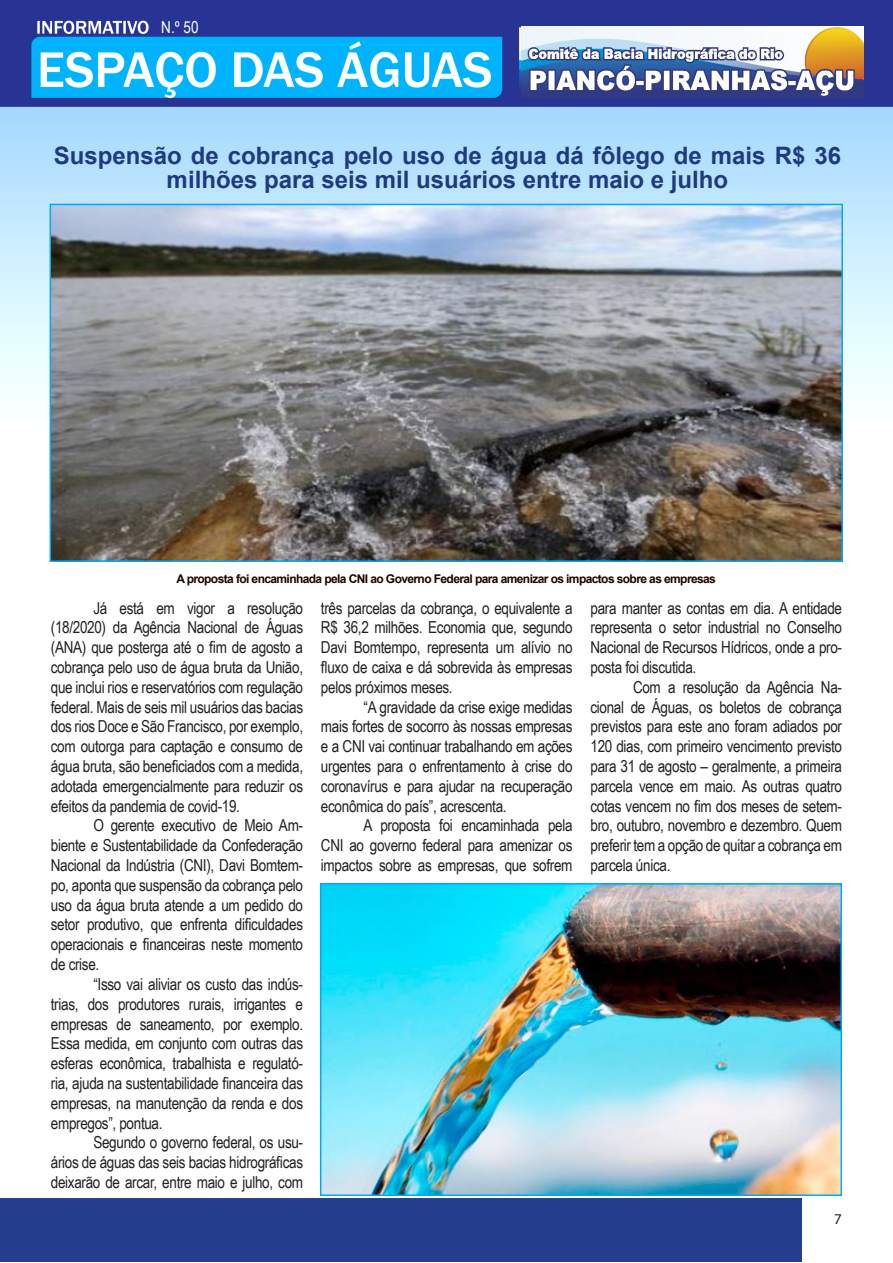
<style>
.page{position:relative;width:893px;height:1263px;background:#fff}
.page>*{position:absolute;margin:0;border:0;box-sizing:border-box;transform-origin:0 0}
.Corpo_do_Texto{font:700 24px/24px "Arial";color:#203a7f;text-align:center}
.Corpo_do_Texto-2{font:16.5px/19.8px "Arial Narrow";letter-spacing:-.02em;color:#231f20;text-align:justify}
.t1{font:16.5px "Arial Narrow";color:#fff}
.t2{font:15px "Myriad Pro";color:#231f20}
.t3{font:700 12px "Arial";letter-spacing:-.05em;color:#1f0000}
</style>
<div class="page">
<img style="left:0;top:0;width:893px;height:1162px">
<img style="left:522px;top:27px;width:341px;height:70px">
<div style="left:0;top:1198px;width:802px;height:64px;background:#253f8e"></div>
<img style="left:53px;top:207px;width:787px;height:352px">
<div style="left:50px;top:204px;width:793px;height:358px;border:2px solid #00a9f9"></div>
<img style="left:323px;top:886px;width:516px;height:307px">
<div style="left:320px;top:883px;width:522px;height:313px;border:2px solid #00a9f9"></div>
<p class="t1" style="left:161px;top:15px;width:39px">N.º 50</p>
<p class="Corpo_do_Texto" style="left:54px;top:145px;width:789px">Suspensão de cobrança pelo uso de água dá fôlego de mais R$ 36 milhões para seis mil usuários entre maio e julho</p>
<p class="t3" style="left:176px;top:570px;width:541px">A proposta foi encaminhada pela CNI ao Governo Federal para amenizar os impactos sobre as empresas</p>
<p class="Corpo_do_Texto-2" style="left:51px;top:597px;width:254px;text-indent:43px">Já está em vigor a resolução (18/2020) da Agência Nacional de Águas (ANA) que posterga até o fim de agosto a cobrança pelo uso de água bruta da União, que inclui rios e reservatórios com regulação federal. Mais de seis mil usuários das bacias dos rios Doce e São Francisco, por exemplo, com outorga para captação e consumo de água bruta, são beneficiados com a medida, adotada emergencialmente para reduzir os efeitos da pandemia de covid-19.</p>
<p class="Corpo_do_Texto-2" style="left:51px;top:815px;width:254px;text-indent:43px">O gerente executivo de Meio Am&shy;biente e Sustentabilidade da Confederação Nacional da Indústria (CNI), Davi Bomtem&shy;po, aponta que suspensão da cobrança pelo uso da água bruta atende a um pedido do setor produtivo, que enfrenta dificuldades operacionais e financeiras neste momento de crise.</p>
<p class="Corpo_do_Texto-2" style="left:51px;top:973px;width:254px;text-indent:43px">“Isso vai aliviar os custo das indús&shy;trias, dos produtores rurais, irrigantes e empresas de saneamento, por exemplo.<br>Essa medida, em conjunto com outras das esferas econômica, trabalhista e regulató&shy;ria, ajuda na sustentabilidade financeira das empresas, na manutenção da renda e dos empregos”, pontua.</p>
<p class="Corpo_do_Texto-2" style="left:51px;top:1132px;width:254px;text-indent:43px">Segundo o governo federal, os usu&shy;ários de águas das seis bacias hidrográficas deixarão de arcar, entre maio e julho, com</p>
<p class="Corpo_do_Texto-2" style="left:321px;top:597px;width:253px">três parcelas da cobrança, o equivalente a R$ 36,2 milhões. Economia que, segundo Davi Bomtempo, representa um alívio no fluxo de caixa e dá sobrevida às empresas pelos próximos meses.</p>
<p class="Corpo_do_Texto-2" style="left:321px;top:696px;width:253px;text-indent:43px">“A gravidade da crise exige medidas mais fortes de socorro às nossas empresas e a CNI vai continuar trabalhando em ações urgentes para o enfrentamento à crise do coronavírus e para ajudar na recuperação econômica do país”, acrescenta.</p>
<p class="Corpo_do_Texto-2" style="left:321px;top:815px;width:253px;text-indent:43px">A proposta foi encaminhada pela CNI ao governo federal para amenizar os impactos sobre as empresas, que sofrem</p>
<p class="Corpo_do_Texto-2" style="left:590px;top:597px;width:253px">para manter as contas em dia. A entidade representa o setor industrial no Conselho Nacional de Recursos Hídricos, onde a pro&shy;posta foi discutida.</p>
<p class="Corpo_do_Texto-2" style="left:590px;top:676px;width:253px;text-indent:43px">Com a resolução da Agência Na&shy;cional de Águas, os boletos de cobrança previstos para este ano foram adiados por 120 dias, com primeiro vencimento previsto para 31 de agosto – geralmente, a primeira parcela vence em maio. As outras quatro cotas vencem no fim dos meses de setem&shy;bro, outubro, novembro e dezembro. Quem preferir tem a opção de quitar a cobrança em parcela única.</p>
<p class="t2" style="left:834px;top:1209px;width:9px">7</p>
</div>
